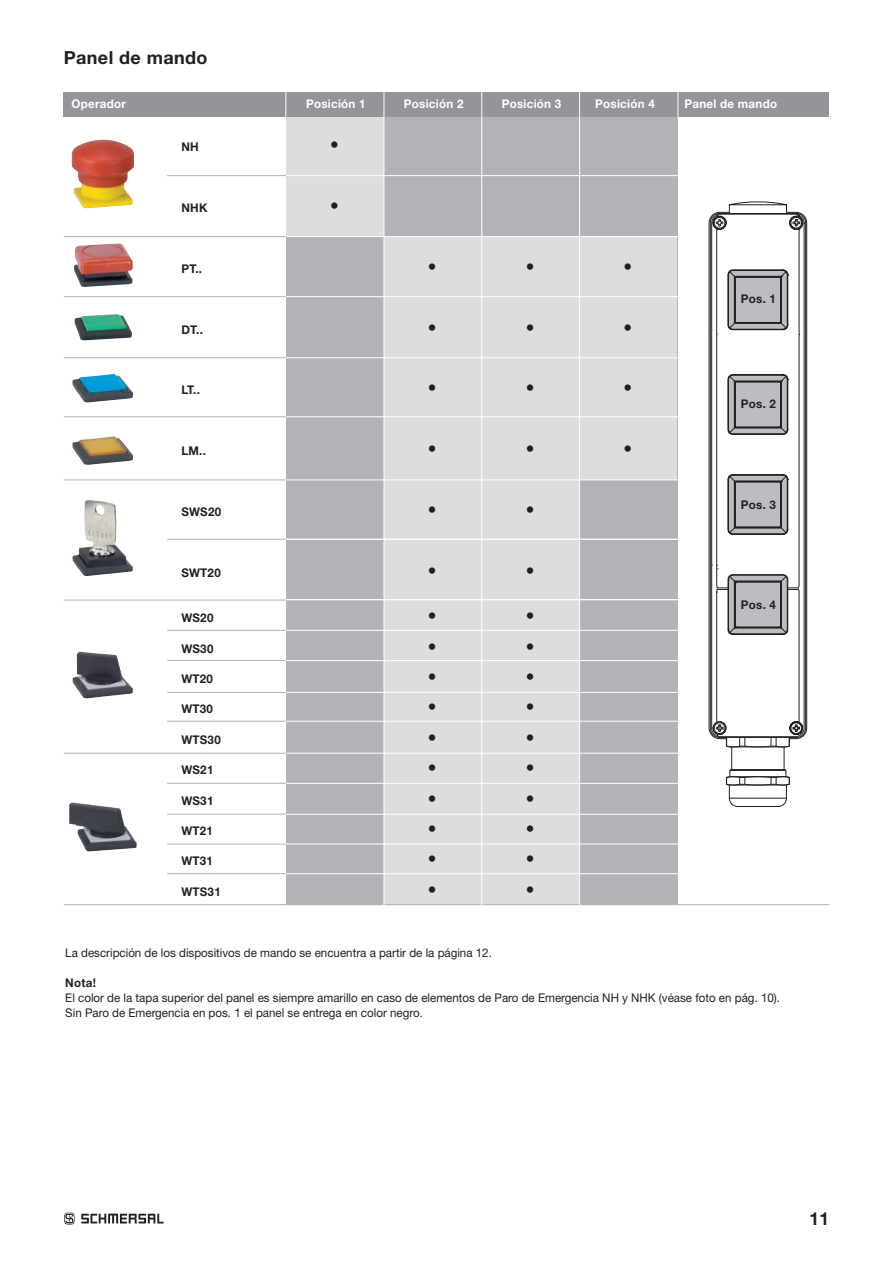
<style>
.page{position:relative;width:893px;height:1263px;background:#fff}
.page>*{position:absolute;margin:0;border:0;box-sizing:border-box;transform-origin:0 0}
.t1{font:700 18px "Helvetica Neue";letter-spacing:.02em;color:#231f20;scale:.96 1}
.t2{font:700 18px "Helvetica Neue";letter-spacing:.02em;color:#231f20}
.t3{font:12px/15.1px "Helvetica Neue";color:#231f20;scale:.96 1}
.t4{font:700 12px "Helvetica Neue";letter-spacing:.02em;color:#231f20;scale:.96 1}
.t5{font:700 12px "Helvetica Neue";letter-spacing:.02em;color:#fff;scale:.96 1}
</style>
<div class="page">
<div style="left:286px;top:113px;width:391px;height:792px;background:#b2b3b7"></div>
<div style="left:482px;top:237px;width:98px;height:668px;background:#dcdddf"></div>
<div style="left:384px;top:237px;width:98px;height:668px;background:#dcdddf"></div>
<hr style="left:64px;top:904px;width:765px;height:1px;background:#b2b3b7">
<svg style="left:64px;top:1213px;width:10px;height:11px"></svg>
<svg style="left:81px;top:1213px;width:83px;height:10px"></svg>
<hr style="left:64px;top:873px;width:765px;height:1px;background:#fff">
<hr style="left:64px;top:814px;width:765px;height:1px;background:#fff">
<div style="left:580px;top:237px;width:97px;height:243px;background:#dcdddf"></div>
<div style="left:286px;top:113px;width:98px;height:123px;background:#dcdddf"></div>
<hr style="left:65px;top:236px;width:765px;height:1px;background:#fff">
<hr style="left:65px;top:296px;width:765px;height:1px;background:#fff">
<hr style="left:65px;top:357px;width:765px;height:1px;background:#fff">
<hr style="left:65px;top:416px;width:765px;height:1px;background:#fff">
<hr style="left:65px;top:479px;width:765px;height:1px;background:#fff">
<hr style="left:65px;top:175px;width:765px;height:1px;background:#fff">
<hr style="left:65px;top:660px;width:765px;height:1px;background:#fff">
<hr style="left:65px;top:721px;width:765px;height:1px;background:#fff">
<hr style="left:65px;top:539px;width:765px;height:1px;background:#fff">
<img style="left:71px;top:139px;width:63px;height:69px">
<img style="left:74px;top:243px;width:59px;height:44px">
<img style="left:75px;top:314px;width:57px;height:26px">
<img style="left:72px;top:374px;width:61px;height:28px">
<img style="left:72px;top:436px;width:61px;height:29px">
<hr style="left:65px;top:692px;width:765px;height:1px;background:#fff">
<hr style="left:65px;top:783px;width:765px;height:1px;background:#fff">
<hr style="left:65px;top:843px;width:765px;height:1px;background:#fff">
<hr style="left:65px;top:630px;width:765px;height:1px;background:#fff">
<hr style="left:65px;top:753px;width:765px;height:1px;background:#fff">
<img style="left:72px;top:651px;width:61px;height:47px">
<img style="left:69px;top:802px;width:68px;height:49px">
<img style="left:72px;top:500px;width:61px;height:76px">
<hr style="left:64px;top:236px;width:222px;height:1px;background:#b2b3b7">
<hr style="left:64px;top:296px;width:222px;height:1px;background:#b2b3b7">
<hr style="left:64px;top:357px;width:222px;height:1px;background:#b2b3b7">
<hr style="left:64px;top:416px;width:222px;height:1px;background:#b2b3b7">
<hr style="left:64px;top:479px;width:222px;height:1px;background:#b2b3b7">
<hr style="left:167px;top:175px;width:119px;height:1px;background:#b2b3b7">
<hr style="left:167px;top:539px;width:119px;height:1px;background:#b2b3b7">
<hr style="left:64px;top:753px;width:222px;height:1px;background:#b2b3b7">
<hr style="left:167px;top:660px;width:119px;height:1px;background:#b2b3b7">
<hr style="left:167px;top:721px;width:119px;height:1px;background:#b2b3b7">
<hr style="left:167px;top:783px;width:119px;height:1px;background:#b2b3b7">
<hr style="left:167px;top:844px;width:119px;height:1px;background:#b2b3b7">
<hr style="left:167px;top:814px;width:119px;height:1px;background:#b2b3b7">
<hr style="left:167px;top:630px;width:119px;height:1px;background:#b2b3b7">
<hr style="left:167px;top:692px;width:119px;height:1px;background:#b2b3b7">
<hr style="left:167px;top:873px;width:119px;height:1px;background:#b2b3b7">
<hr style="left:65px;top:599px;width:765px;height:1px;background:#fff">
<div style="left:64px;top:92px;width:765px;height:25px;background:#939598"></div>
<hr style="left:285px;top:79px;width:1px;height:38px;background:#fff">
<hr style="left:384px;top:79px;width:1px;height:877px;background:#fff">
<hr style="left:481px;top:79px;width:1px;height:877px;background:#fff">
<hr style="left:579px;top:79px;width:1px;height:877px;background:#fff">
<svg style="left:708px;top:216px;width:99px;height:519px"></svg>
<hr style="left:711px;top:565px;width:1px;height:163px;background:#231f20">
<hr style="left:711px;top:223px;width:1px;height:111px;background:#231f20">
<hr style="left:716px;top:229px;width:1px;height:105px;background:#231f20">
<hr style="left:716px;top:592px;width:1px;height:130px;background:#231f20">
<hr style="left:799px;top:229px;width:1px;height:105px;background:#231f20">
<hr style="left:799px;top:592px;width:1px;height:130px;background:#231f20">
<hr style="left:804px;top:223px;width:1px;height:505px;background:#231f20">
<svg style="left:711px;top:201px;width:94px;height:30px"></svg>
<svg style="left:711px;top:720px;width:94px;height:87px"></svg>
<svg style="left:711px;top:269px;width:89px;height:366px"></svg>
<hr style="left:678px;top:79px;width:1px;height:38px;background:#fff">
<hr style="left:64px;top:600px;width:222px;height:1px;background:#b2b3b7">
<h1 class="t2" style="left:64px;top:51px;width:145px">Panel de mando</h1>
<p class="t5" style="left:72px;top:99px;width:58px">Operador</p>
<p class="t5" style="left:306px;top:99px;width:64px">Posición 1</p>
<p class="t5" style="left:404px;top:99px;width:64px">Posición 2</p>
<p class="t5" style="left:502px;top:99px;width:64px">Posición 3</p>
<p class="t5" style="left:595px;top:99px;width:64px">Posición 4</p>
<p class="t5" style="left:685px;top:99px;width:98px">Panel de mando</p>
<p class="t4" style="left:181px;top:143px;width:20px">NH</p>
<h1 class="t1" style="left:330px;top:138px;width:11px">•</h1>
<p class="t4" style="left:181px;top:203px;width:29px">NHK</p>
<h1 class="t1" style="left:330px;top:199px;width:11px">•</h1>
<p class="t4" style="left:181px;top:264px;width:23px">PT..</p>
<h1 class="t1" style="left:428px;top:260px;width:11px">•</h1>
<h1 class="t1" style="left:526px;top:260px;width:11px">•</h1>
<h1 class="t1" style="left:623px;top:260px;width:11px">•</h1>
<p class="t4" style="left:181px;top:325px;width:24px">DT..</p>
<h1 class="t1" style="left:428px;top:321px;width:11px">•</h1>
<h1 class="t1" style="left:526px;top:321px;width:11px">•</h1>
<h1 class="t1" style="left:623px;top:321px;width:11px">•</h1>
<p class="t4" style="left:181px;top:386px;width:21px">LT..</p>
<h1 class="t1" style="left:428px;top:381px;width:11px">•</h1>
<h1 class="t1" style="left:526px;top:381px;width:11px">•</h1>
<h1 class="t1" style="left:623px;top:381px;width:11px">•</h1>
<p class="t4" style="left:181px;top:446px;width:27px">LM..</p>
<h1 class="t1" style="left:428px;top:442px;width:11px">•</h1>
<h1 class="t1" style="left:526px;top:442px;width:11px">•</h1>
<h1 class="t1" style="left:623px;top:442px;width:11px">•</h1>
<p class="t4" style="left:181px;top:507px;width:43px">SWS20</p>
<h1 class="t1" style="left:428px;top:503px;width:11px">•</h1>
<h1 class="t1" style="left:526px;top:503px;width:11px">•</h1>
<p class="t4" style="left:181px;top:568px;width:43px">SWT20</p>
<h1 class="t1" style="left:428px;top:564px;width:11px">•</h1>
<h1 class="t1" style="left:526px;top:564px;width:11px">•</h1>
<p class="t4" style="left:181px;top:614px;width:35px">WS20</p>
<h1 class="t1" style="left:428px;top:609px;width:11px">•</h1>
<h1 class="t1" style="left:526px;top:609px;width:11px">•</h1>
<p class="t4" style="left:181px;top:644px;width:35px">WS30</p>
<h1 class="t1" style="left:428px;top:640px;width:11px">•</h1>
<h1 class="t1" style="left:526px;top:640px;width:11px">•</h1>
<p class="t4" style="left:181px;top:674px;width:34px">WT20</p>
<h1 class="t1" style="left:428px;top:670px;width:11px">•</h1>
<h1 class="t1" style="left:526px;top:670px;width:11px">•</h1>
<p class="t4" style="left:181px;top:705px;width:34px">WT30</p>
<h1 class="t1" style="left:428px;top:700px;width:11px">•</h1>
<h1 class="t1" style="left:526px;top:700px;width:11px">•</h1>
<p class="t4" style="left:181px;top:735px;width:43px">WTS30</p>
<h1 class="t1" style="left:428px;top:731px;width:11px">•</h1>
<h1 class="t1" style="left:526px;top:731px;width:11px">•</h1>
<p class="t4" style="left:181px;top:766px;width:35px">WS21</p>
<h1 class="t1" style="left:428px;top:761px;width:11px">•</h1>
<h1 class="t1" style="left:526px;top:761px;width:11px">•</h1>
<p class="t4" style="left:181px;top:796px;width:35px">WS31</p>
<h1 class="t1" style="left:428px;top:792px;width:11px">•</h1>
<h1 class="t1" style="left:526px;top:792px;width:11px">•</h1>
<p class="t4" style="left:181px;top:826px;width:34px">WT21</p>
<h1 class="t1" style="left:428px;top:822px;width:11px">•</h1>
<h1 class="t1" style="left:526px;top:822px;width:11px">•</h1>
<p class="t4" style="left:181px;top:857px;width:34px">WT31</p>
<h1 class="t1" style="left:428px;top:852px;width:11px">•</h1>
<h1 class="t1" style="left:526px;top:852px;width:11px">•</h1>
<p class="t4" style="left:181px;top:887px;width:43px">WTS31</p>
<h1 class="t1" style="left:428px;top:883px;width:11px">•</h1>
<h1 class="t1" style="left:526px;top:883px;width:11px">•</h1>
<p class="t4" style="left:741px;top:294px;width:38px">Pos. 1</p>
<p class="t4" style="left:741px;top:400px;width:38px">Pos. 2</p>
<p class="t4" style="left:741px;top:500px;width:38px">Pos. 3</p>
<p class="t4" style="left:741px;top:601px;width:38px">Pos. 4</p>
<p class="t3" style="left:65px;top:946px;width:446px">La descripción de los dispositivos de mando se encuentra a partir de la página 12.</p>
<p class="t4" style="left:65px;top:978px;width:33px">Nota!</p>
<p class="t3" style="left:65px;top:991px;width:746px">El color de la tapa superior del panel es siempre amarillo en caso de elementos de Paro de Emergencia NH y NHK (véase foto en pág. 10).<br>Sin Paro de Emergencia en pos. 1 el panel se entrega en color negro.</p>
<h1 class="t1" style="left:809px;top:1212px;width:22px">11</h1>
</div>
